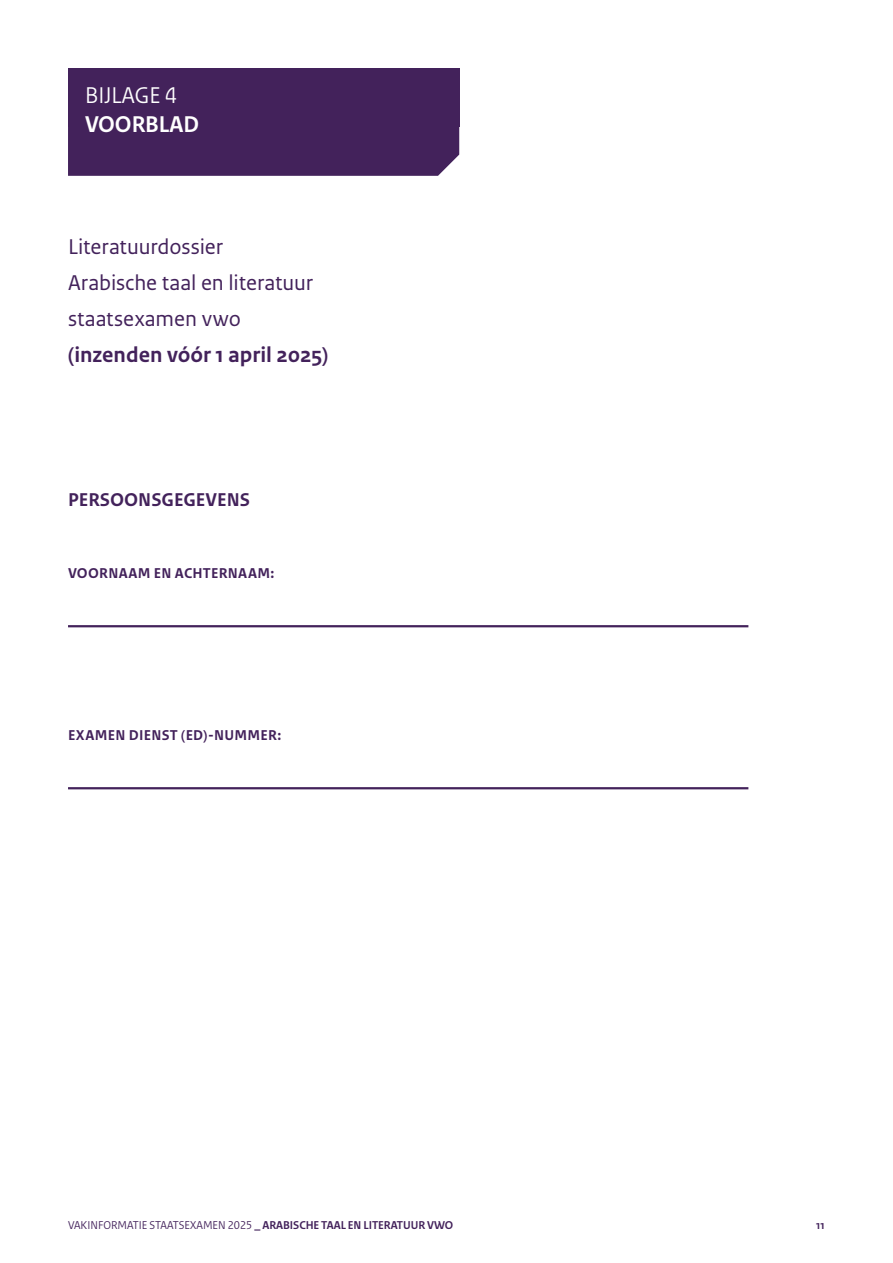
<style>
.page{position:relative;width:893px;height:1263px;background:#fff}
.page>*{position:absolute;margin:0;border:0;box-sizing:border-box;transform-origin:0 0}
.H2_bijlagekop-1a{font:24px "Rijksoverheid Sans Heading";color:#fff}
.H3_bijlagekop-1b{font:700 24px "Rijksoverheid Sans Heading";color:#fff}
.P_intro{font:22.5px "Rijksoverheid Sans Text";letter-spacing:-.005em;color:#43225b}
.P_intro-2{font:700 22.5px "Rijksoverheid Sans Text";color:#43225b}
.H4_Voorblad{font:700 19.5px "Rijksoverheid Sans Text";color:#43225b}
.P_Naam_en_ED_nummer{font:700 15px "Rijksoverheid Sans Text";letter-spacing:.02em;color:#43225b}
.t1{font:12px "Rijksoverheid Sans Heading";color:#43225b}
.t2{font:700 12px "Rijksoverheid Sans Heading";color:#43225b}
.s1{font-weight:700}
</style>
<div class="page">
<div style="left:68px;top:68px;width:391px;height:58px;background:#43225b"></div>
<div style="left:68px;top:126px;width:391px;height:50px;background:#43225b"></div>
<hr style="left:68px;top:625px;width:680px;height:2px;background:#43225b">
<hr style="left:68px;top:787px;width:680px;height:2px;background:#43225b">
<h2 class="H2_bijlagekop-1a" style="left:85px;top:81px;width:93px">BIJLAGE 4</h2>
<h3 class="H3_bijlagekop-1b" style="left:85px;top:110px;width:116px">VOORBLAD</h3>
<p class="P_intro" style="left:68px;top:234px;width:157px">Literatuurdossier</p>
<p class="P_intro" style="left:68px;top:270px;width:247px">Arabische taal en literatuur</p>
<p class="P_intro" style="left:68px;top:306px;width:174px">staatsexamen vwo</p>
<p class="P_intro-2" style="left:68px;top:342px;width:262px">(inzenden vóór 1 april 2025)</p>
<h4 class="H4_Voorblad" style="left:68px;top:489px;width:184px">PERSOONSGEGEVENS</h4>
<p class="P_Naam_en_ED_nummer" style="left:68px;top:565px;width:208px">VOORNAAM EN ACHTERNAAM:</p>
<p class="P_Naam_en_ED_nummer" style="left:68px;top:727px;width:215px">EXAMEN DIENST (ED)-NUMMER:</p>
<p class="t1" style="left:68px;top:1218px;width:387px">VAKINFORMATIE STAATSEXAMEN 2025 <span class="s1">_ ARABISCHE TAAL EN LITERATUUR VWO</span></p>
<p class="t2" style="left:816px;top:1219px;width:10px">11</p>
</div>
